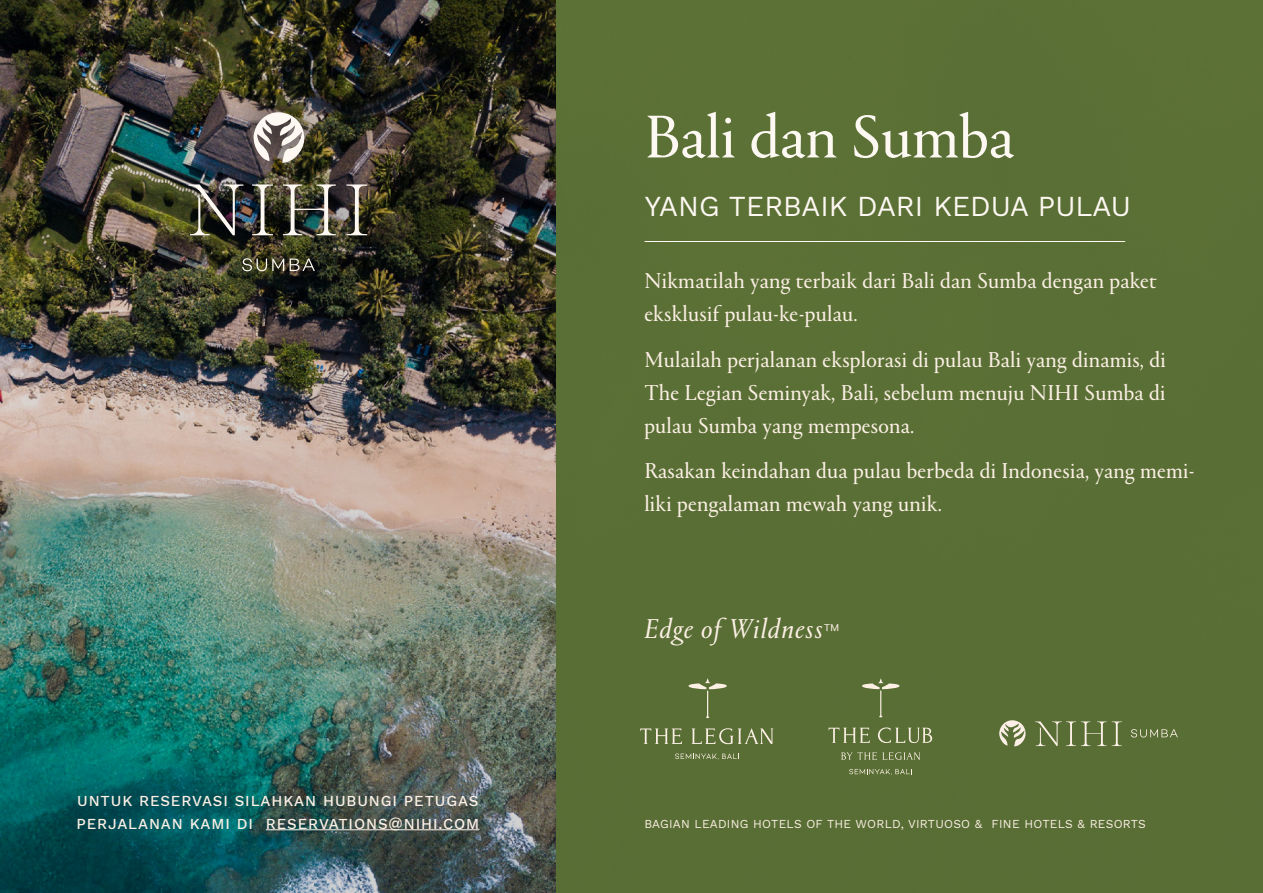
<style>
.page{position:relative;width:1263px;height:893px;background:#fff}
.page>*{position:absolute;margin:0;border:0;box-sizing:border-box;transform-origin:0 0}
.t1{font:63px "Portrait";color:#fdf8f2}
.t2{font:28.5px "Work Sans";color:#fdf8f2}
.t3{font:italic 28.5px "Portrait";letter-spacing:.04em;color:#fcf0e5}
.t4{font:22.5px/33px "Portrait";letter-spacing:.01em;color:#fcf0e5}
.t5{font:500 15px/22.5px "Work Sans";letter-spacing:.06em;color:#fcf0e5}
.t6{font:12px "Work Sans";letter-spacing:.02em;color:#fcf0e5}
.s1{font-family:"Work Sans";font-weight:300;font-style:normal;font-size:21px}
</style>
<div class="page">
<img style="left:0;top:0;width:1263px;height:893px">
<hr style="left:645px;top:241px;width:480px;height:1px;background:#fdf8f2">
<hr style="left:266px;top:829px;width:213px;height:1px;background:#fcf0e5">
<svg style="left:1112px;top:721px;width:10px;height:25px"></svg>
<svg style="left:1035px;top:721px;width:71px;height:25px;background:#758453"></svg>
<svg style="left:999px;top:720px;width:27px;height:26px"></svg>
<svg style="left:1131px;top:729px;width:47px;height:8px"></svg>
<svg style="left:640px;top:728px;width:42px;height:16px"></svg>
<svg style="left:692px;top:728px;width:81px;height:16px"></svg>
<svg style="left:675px;top:753px;width:64px;height:6px"></svg>
<svg style="left:688px;top:678px;width:39px;height:40px;background:#6b7d49"></svg>
<svg style="left:829px;top:728px;width:41px;height:15px"></svg>
<svg style="left:878px;top:727px;width:54px;height:16px"></svg>
<svg style="left:841px;top:752px;width:79px;height:8px"></svg>
<svg style="left:849px;top:769px;width:63px;height:6px"></svg>
<svg style="left:862px;top:679px;width:37px;height:38px"></svg>
<img style="left:163px;top:81px;width:230px;height:222px">
<img style="left:283px;top:184px;width:53px;height:51px">
<svg style="left:346px;top:184px;width:21px;height:51px"></svg>
<svg style="left:252px;top:184px;width:21px;height:51px"></svg>
<img style="left:189px;top:184px;width:54px;height:51px">
<svg style="left:242px;top:258px;width:73px;height:13px"></svg>
<svg style="left:253px;top:112px;width:52px;height:51px"></svg>
<p class="t5" style="left:76px;top:789px;width:404px">UNTUK RESERVASI SILAHKAN HUBUNGI PETUGAS<br>PERJALANAN KAMI DI RESERVATIONS@NIHI.COM</p>
<h1 class="t1" style="left:645px;top:95px;width:371px">Bali dan Sumba</h1>
<p class="t2" style="left:645px;top:184px;width:488px">YANG TERBAIK DARI KEDUA PULAU</p>
<p class="t4" style="left:644px;top:263px;width:514px">Nikmatilah yang terbaik dari Bali dan Sumba dengan paket eksklusif pulau-ke-pulau.</p>
<p class="t4" style="left:644px;top:342px;width:523px;text-align:justify">Mulailah perjalanan eksplorasi di pulau Bali yang dinamis, di The Legian Seminyak, Bali, sebelum menuju NIHI Sumba di pulau Sumba yang mempesona.</p>
<p class="t4" style="left:644px;top:454px;width:552px">Rasakan keindahan dua pulau berbeda di Indonesia, yang memi&shy;liki pengalaman mewah yang unik.</p>
<p class="t3" style="left:644px;top:609px;width:197px">Edge of Wildness<span class="s1">™</span></p>
<p class="t6" style="left:644px;top:815px;width:503px">BAGIAN LEADING HOTELS OF THE WORLD, VIRTUOSO &amp; FINE HOTELS &amp; RESORTS</p>
</div>
